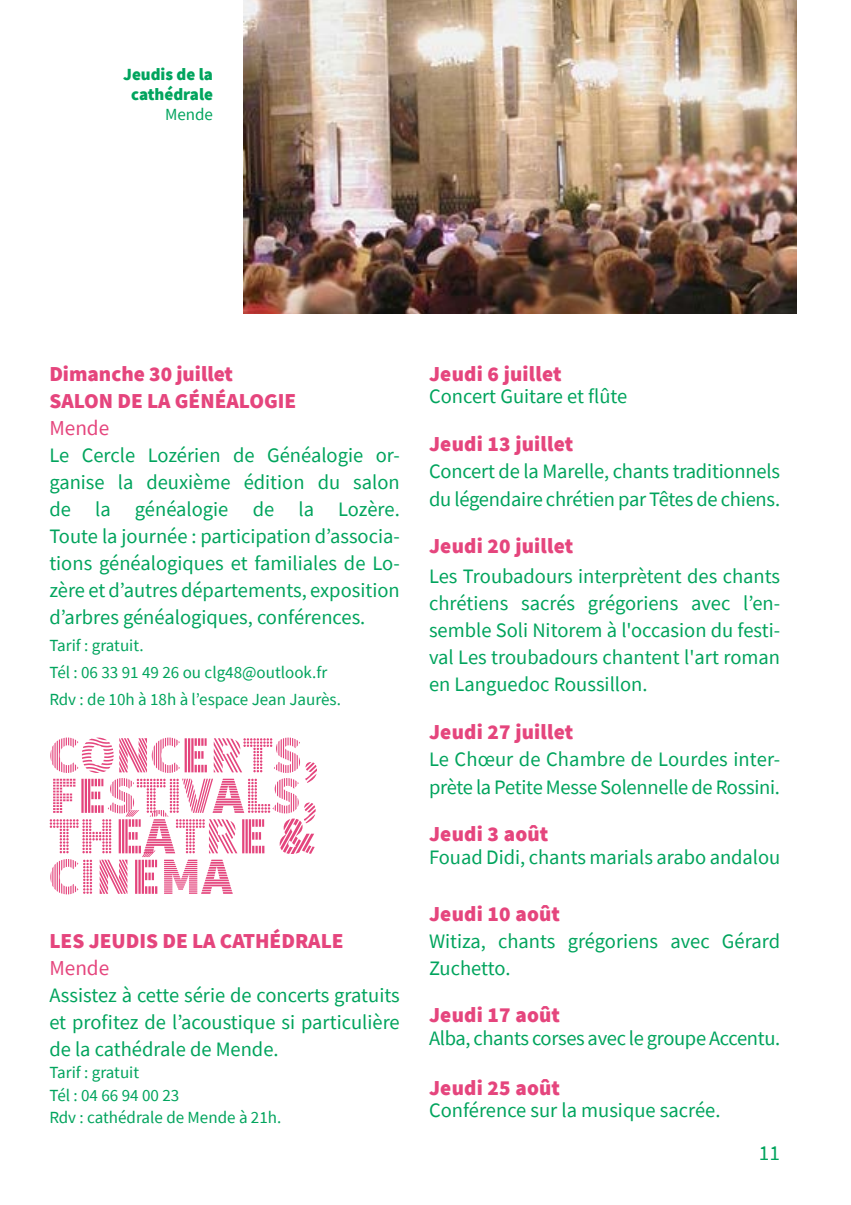
<style>
.page{position:relative;width:851px;height:1205px;background:#fff}
.page>*{position:absolute;margin:0;border:0;box-sizing:border-box;transform-origin:0 0}
.t1{font:52.5px/40.5px "Source Sans Pro DISPLAY";color:#e4457d;text-align:justify}
.t2{font:900 21.25px/27px "Source Sans Pro";letter-spacing:.01em;color:#e5457d}
.t3{font:21.25px "Source Sans Pro";color:#e5457d}
.t4{font:21.25px "Source Sans Pro";color:#00a45d}
.t5{font:20.5px/27px "Source Sans Pro";color:#00a45d;text-align:justify}
.t6{font:17px/27px "Source Sans Pro";color:#00a45d}
.t7{font:900 17px/20px "Source Sans Pro";color:#00a45d;text-align:center}
</style>
<div class="page">
<img style="left:243px;top:0;width:552px;height:313px">
<p class="t7" style="left:123px;top:64px;width:91px">Jeudis de la cathédrale</p>
<p class="t6" style="left:165px;top:101px;width:49px">Mende</p>
<p class="t2" style="left:49px;top:360px;width:248px">Dimanche 30 juillet<br>SALON DE LA GÉNÉALOGIE</p>
<p class="t3" style="left:49px;top:414px;width:61px">Mende</p>
<p class="t5" style="left:49px;top:441px;width:352px">Le Cercle Lozérien de Généalogie or&shy;ganise la deuxième édition du salon de la généalogie de la Lozère.<br>Toute la journée : participation d’associa&shy;tions généalogiques et familiales de Lo&shy;zère et d’autres départements, exposition d’arbres généalogiques, conférences.</p>
<p class="t6" style="left:49px;top:631px;width:293px">Tarif : gratuit.<br>Tél : 06 33 91 49 26 ou clg48@outlook.fr<br>Rdv : de 10h à 18h à l’espace Jean Jaurès.</p>
<h1 class="t1" style="left:49px;top:736px;width:271px">CONCERTS, FESTIVALS, THÉÂTRE &amp; CINÉMA</h1>
<p class="t2" style="left:49px;top:927px;width:296px">LES JEUDIS DE LA CATHÉDRALE</p>
<p class="t3" style="left:49px;top:954px;width:61px">Mende</p>
<p class="t5" style="left:49px;top:981px;width:352px">Assistez à cette série de concerts gratuits et profitez de l’acoustique si particulière de la cathédrale de Mende.</p>
<p class="t6" style="left:49px;top:1061px;width:233px;line-height:22.5px">Tarif : gratuit<br>Tél : 04 66 94 00 23<br>Rdv : cathédrale de Mende à 21h.</p>
<p class="t2" style="left:429px;top:360px;width:134px">Jeudi 6 juillet</p>
<p class="t5" style="left:429px;top:383px;width:200px">Concert Guitare et flûte</p>
<p class="t2" style="left:429px;top:430px;width:146px">Jeudi 13 juillet</p>
<p class="t5" style="left:429px;top:458px;width:352px">Concert de la Marelle, chants traditionnels du légendaire chrétien par Têtes de chiens.</p>
<p class="t2" style="left:429px;top:532px;width:146px">Jeudi 20 juillet</p>
<p class="t5" style="left:429px;top:563px;width:352px">Les Troubadours interprètent des chants chrétiens sacrés grégoriens avec l’en&shy;semble Soli Nitorem à l'occasion du festi&shy;val Les troubadours chantent l'art roman en Languedoc Roussillon.</p>
<p class="t2" style="left:429px;top:718px;width:146px">Jeudi 27 juillet</p>
<p class="t5" style="left:429px;top:746px;width:352px">Le Chœur de Chambre de Lourdes inter&shy;prète la Petite Messe Solennelle de Rossini.</p>
<p class="t2" style="left:429px;top:820px;width:121px">Jeudi 3 août</p>
<p class="t5" style="left:429px;top:843px;width:353px">Fouad Didi, chants marials arabo andalou</p>
<p class="t2" style="left:429px;top:900px;width:133px">Jeudi 10 août</p>
<p class="t5" style="left:429px;top:927px;width:352px">Witiza, chants grégoriens avec Gérard<br>Zuchetto.</p>
<p class="t2" style="left:429px;top:1001px;width:133px">Jeudi 17 août</p>
<p class="t5" style="left:429px;top:1024px;width:353px">Alba, chants corses avec le groupe Accentu.</p>
<p class="t2" style="left:429px;top:1074px;width:133px">Jeudi 25 août</p>
<p class="t5" style="left:429px;top:1097px;width:293px">Conférence sur la musique sacrée.</p>
<p class="t4" style="left:758px;top:1139px;width:23px">11</p>
</div>
